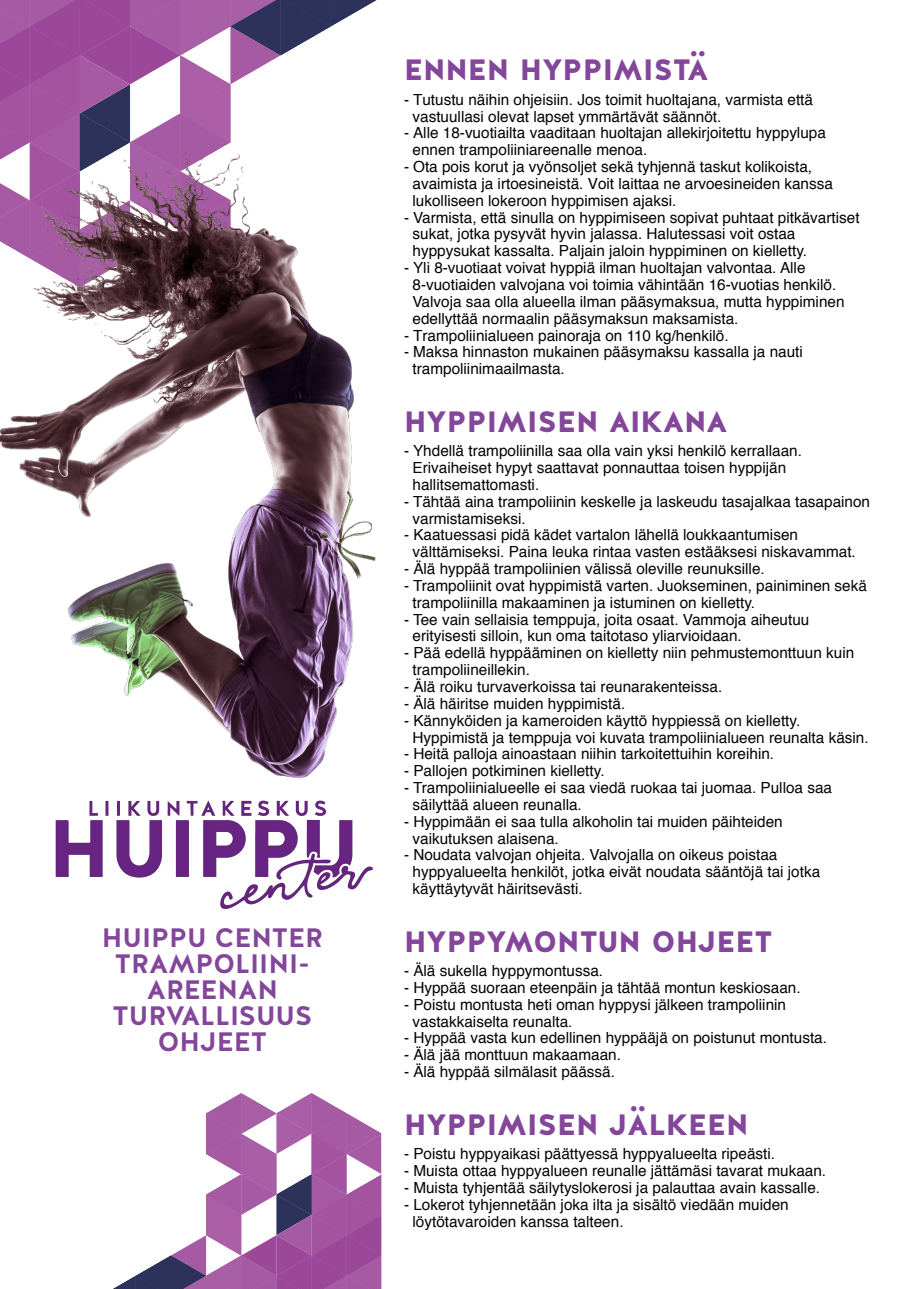
<style>
.page{position:relative;width:919px;height:1289px;background:#fff}
.page>*{position:absolute;margin:0;border:0;box-sizing:border-box;transform-origin:0 0}
.t1{font:600 35.25px "Halis GR";color:#83469a}
.t2{font:600 26.55px/26.2px "Halis GR";color:#83469a;text-align:center}
.t3{font:15.3px/16.8px "Helvetica";color:#050504}
.t4{font:15.3px/16.8px "Helvetica";color:#040503}
</style>
<div class="page">
<svg style="left:0;top:0;width:376px;height:124px"></svg>
<svg style="left:115px;top:1093px;width:266px;height:195px"></svg>
<img style="left:0;top:124px;width:376px;height:654px">
<img style="left:55px;top:800px;width:317px;height:108px">
<h2 class="t2" style="left:102px;top:924px;width:223px">HUIPPU CENTER<br>TRAMPOLIINI-<br>AREENAN<br>TURVALLISUUS<br>OHJEET</h2>
<h1 class="t1" style="left:404px;top:45px;width:306px">ennen hyppimistä</h1>
<p class="t4" style="left:412px;top:91px;width:402px;text-indent:-9px">- Tutustu näihin ohjeisiin. Jos toimit huoltajana, varmista että vastuullasi olevat lapset ymmärtävät säännöt.</p>
<p class="t4" style="left:412px;top:125px;width:415px;text-indent:-9px">- Alle 18-vuotiailta vaaditaan huoltajan allekirjoitettu hyppylupa ennen trampoliiniareenalle menoa.</p>
<p class="t4" style="left:412px;top:159px;width:422px;text-indent:-9px">- Ota pois korut ja vyönsoljet sekä tyhjennä taskut kolikoista, avaimista ja irtoesineistä. Voit laittaa ne arvoesineiden kanssa lukolliseen lokeroon hyppimisen ajaksi.</p>
<p class="t4" style="left:412px;top:209px;width:448px;text-indent:-9px">- Varmista, että sinulla on hyppimiseen sopivat puhtaat pitkävartiset sukat, jotka pysyvät hyvin jalassa. Halutessasi voit ostaa hyppysukat kassalta. Paljain jaloin hyppiminen on kielletty.</p>
<p class="t4" style="left:412px;top:260px;width:433px;text-indent:-9px">- Yli 8-vuotiaat voivat hyppiä ilman huoltajan valvontaa. Alle 8-vuotiaiden valvojana voi toimia vähintään 16-vuotias henkilö.<br>Valvoja saa olla alueella ilman pääsymaksua, mutta hyppiminen edellyttää normaalin pääsymaksun maksamista.</p>
<p class="t4" style="left:404px;top:327px;width:326px">- Trampoliinialueen painoraja on 110 kg/henkilö.</p>
<p class="t4" style="left:412px;top:344px;width:392px;text-indent:-9px">- Maksa hinnaston mukainen pääsymaksu kassalla ja nauti trampoliinimaailmasta.</p>
<h1 class="t1" style="left:404px;top:397px;width:325px">hyppimisen aikana</h1>
<p class="t3" style="left:412px;top:443px;width:391px;text-indent:-9px">- Yhdellä trampoliinilla saa olla vain yksi henkilö kerrallaan.<br>Erivaiheiset hypyt saattavat ponnauttaa toisen hyppijän hallitsemattomasti.</p>
<p class="t3" style="left:412px;top:493px;width:459px;text-indent:-9px">- Tähtää aina trampoliinin keskelle ja laskeudu tasajalkaa tasapainon varmistamiseksi.</p>
<p class="t3" style="left:412px;top:527px;width:445px;text-indent:-9px">- Kaatuessasi pidä kädet vartalon lähellä loukkaantumisen välttämiseksi. Paina leuka rintaa vasten estääksesi niskavammat.</p>
<p class="t3" style="left:404px;top:561px;width:362px">- Älä hyppää trampoliinien välissä oleville reunuksille.</p>
<p class="t3" style="left:412px;top:577px;width:456px;text-indent:-9px">- Trampoliinit ovat hyppimistä varten. Juokseminen, painiminen sekä trampoliinilla makaaminen ja istuminen on kielletty.</p>
<p class="t3" style="left:412px;top:611px;width:398px;text-indent:-9px">- Tee vain sellaisia temppuja, joita osaat. Vammoja aiheutuu erityisesti silloin, kun oma taitotaso yliarvioidaan.</p>
<p class="t3" style="left:412px;top:645px;width:443px;text-indent:-9px">- Pää edellä hyppääminen on kielletty niin pehmustemonttuun kuin trampoliineillekin.</p>
<p class="t3" style="left:404px;top:678px;width:320px">- Älä roiku turvaverkoissa tai reunarakenteissa.</p>
<p class="t3" style="left:404px;top:695px;width:223px">- Älä häiritse muiden hyppimistä.</p>
<p class="t3" style="left:412px;top:712px;width:457px;text-indent:-9px">- Kännyköiden ja kameroiden käyttö hyppiessä on kielletty.<br>Hyppimistä ja temppuja voi kuvata trampoliinialueen reunalta käsin.</p>
<p class="t3" style="left:404px;top:746px;width:371px">- Heitä palloja ainoastaan niihin tarkoitettuihin koreihin.</p>
<p class="t3" style="left:404px;top:763px;width:202px">- Pallojen potkiminen kielletty.</p>
<p class="t3" style="left:412px;top:779px;width:421px;text-indent:-9px">- Trampoliinialueelle ei saa viedä ruokaa tai juomaa. Pulloa saa säilyttää alueen reunalla.</p>
<p class="t3" style="left:412px;top:813px;width:371px;text-indent:-9px">- Hyppimään ei saa tulla alkoholin tai muiden päihteiden vaikutuksen alaisena.</p>
<p class="t3" style="left:412px;top:847px;width:409px;text-indent:-9px">- Noudata valvojan ohjeita. Valvojalla on oikeus poistaa hyppyalueelta henkilöt, jotka eivät noudata sääntöjä tai jotka käyttäytyvät häiritsevästi.</p>
<h1 class="t1" style="left:404px;top:916px;width:370px">hyppymontun ohjeet</h1>
<p class="t4" style="left:404px;top:962px;width:201px">- Älä sukella hyppymontussa.</p>
<p class="t4" style="left:404px;top:979px;width:398px">- Hyppää suoraan eteenpäin ja tähtää montun keskiosaan.</p>
<p class="t4" style="left:412px;top:996px;width:375px;text-indent:-9px">- Poistu montusta heti oman hyppysi jälkeen trampoliinin vastakkaiselta reunalta.</p>
<p class="t4" style="left:404px;top:1030px;width:424px">- Hyppää vasta kun edellinen hyppääjä on poistunut montusta.</p>
<p class="t4" style="left:404px;top:1046px;width:218px">- Älä jää monttuun makaamaan.</p>
<p class="t4" style="left:404px;top:1063px;width:212px">- Älä hyppää silmälasit päässä.</p>
<h1 class="t1" style="left:404px;top:1099px;width:346px">hyppimisen jälkeen</h1>
<p class="t3" style="left:404px;top:1145px;width:372px">- Poistu hyppyaikasi päättyessä hyppyalueelta ripeästi.</p>
<p class="t3" style="left:404px;top:1162px;width:423px">- Muista ottaa hyppyalueen reunalle jättämäsi tavarat mukaan.</p>
<p class="t3" style="left:404px;top:1179px;width:417px">- Muista tyhjentää säilytyslokerosi ja palauttaa avain kassalle.</p>
<p class="t3" style="left:412px;top:1196px;width:377px;text-indent:-9px">- Lokerot tyhjennetään joka ilta ja sisältö viedään muiden löytötavaroiden kanssa talteen.</p>
</div>
